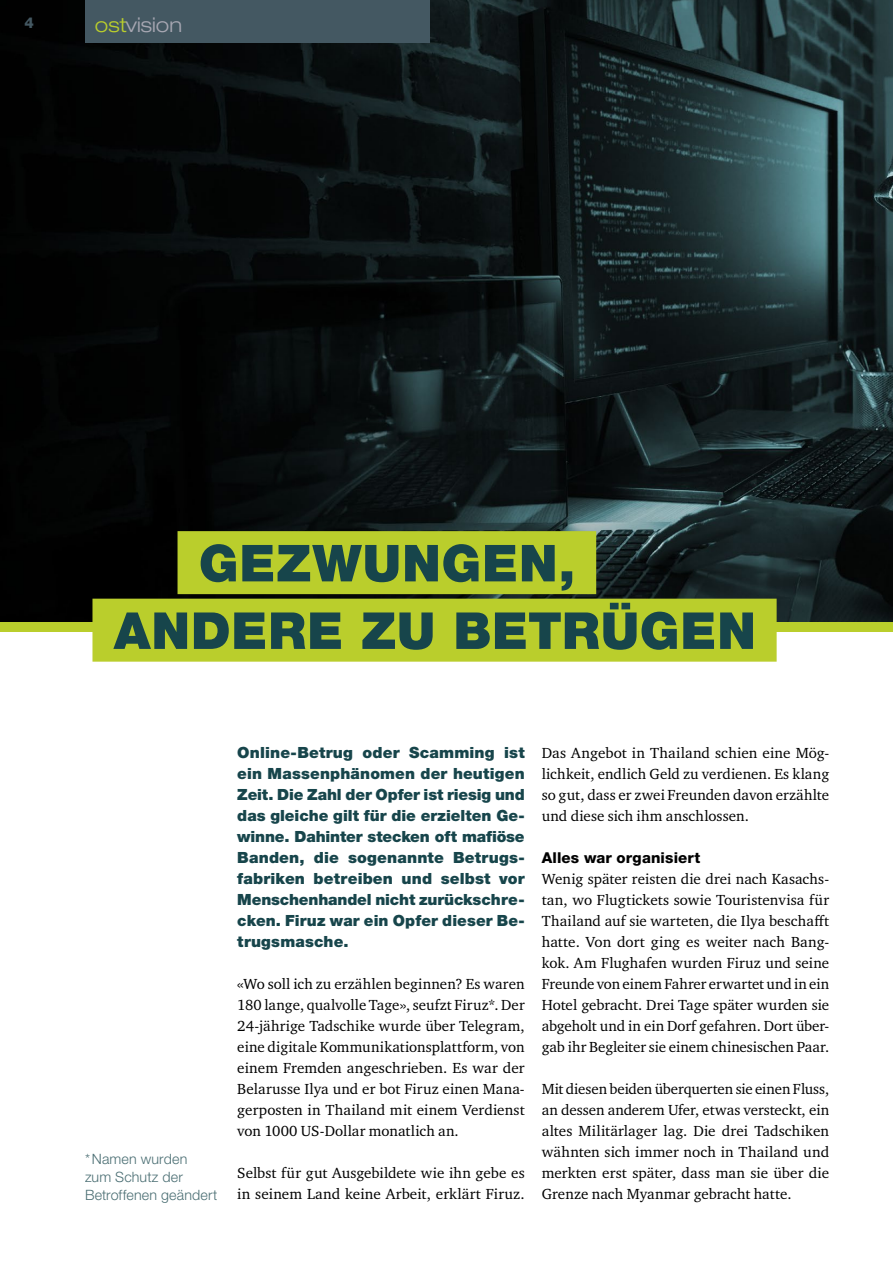
<style>
.page{position:relative;width:893px;height:1263px;background:#fff}
.page>*{position:absolute;margin:0;border:0;box-sizing:border-box;transform-origin:0 0}
.t1{font:900 51px/67.5px "Helvetica Neue LT Pro";letter-spacing:.015em;color:#17454b}
.t2{font:300 expanded 20.25px "Helvetica Neue LT Pro";color:#a7a7b2}
.t3{font:900 15.45px/21px "Helvetica Neue LT Pro";letter-spacing:.01em;color:#17454b;text-align:justify}
.t4{font:15px/21px "Charter ITC Std";letter-spacing:.005em;color:#000;text-align:justify}
.t5{font:800 15px "Helvetica Neue LT Pro";letter-spacing:.01em;color:#000}
.t6{font:800 15px "Helvetica Neue LT Pro";color:#445862}
.t7{font:300 14.25px/18px "Helvetica Neue LT Pro";letter-spacing:.01em;color:#17454b}
.s1{color:#bace2c}
</style>
<div class="page">
<img style="left:0;top:0;width:893px;height:622px">
<div style="left:0;top:622px;width:893px;height:10px;background:#bace2c"></div>
<div style="left:178px;top:531px;width:418px;height:63px;background:#bace2c"></div>
<div style="left:92px;top:599px;width:685px;height:63px;background:#bace2c"></div>
<div style="left:85px;top:0;width:344px;height:42px;background:#445862"></div>
<p class="t6" style="left:24px;top:13px;width:11px">4</p>
<h2 class="t2" style="left:95px;top:12px;width:89px"><span class="s1">ost</span>vision</h2>
<h1 class="t1" style="left:114px;top:529px;width:644px;text-indent:85px">GEZWUNGEN,<br>ANDERE ZU BETRÜGEN</h1>
<p class="t7" style="left:85px;top:1149px;width:134px">*Namen wurden<br>zum Schutz der<br>Betroffenen geändert</p>
<p class="t3" style="left:237px;top:742px;width:289px">Online-Betrug oder Scamming ist ein Massenphänomen der heutigen Zeit. Die Zahl der Opfer ist riesig und das gleiche gilt für die erzielten Ge&shy;winne. Dahinter stecken oft mafiöse Banden, die sogenannte Betrugs&shy;fabriken betreiben und selbst vor Menschenhandel nicht zurückschre&shy;cken. Firuz war ein Opfer dieser Be&shy;trugsmasche.</p>
<p class="t4" style="left:237px;top:973px;width:289px">«Wo soll ich zu erzählen beginnen? Es waren 180 lange, qualvolle Tage», seufzt Firuz*. Der 24-jährige Tadschike wurde über Telegram, eine digitale Kommunikationsplattform, von einem Fremden angeschrieben. Es war der Belarusse Ilya und er bot Firuz einen Mana&shy;gerposten in Thailand mit einem Verdienst von 1000 US-Dollar monatlich an.</p>
<p class="t4" style="left:237px;top:1162px;width:289px">Selbst für gut Ausgebildete wie ihn gebe es in seinem Land keine Arbeit, erklärt Firuz.</p>
<p class="t4" style="left:542px;top:742px;width:289px">Das Angebot in Thailand schien eine Mög&shy;lichkeit, endlich Geld zu verdienen. Es klang so gut, dass er zwei Freunden davon erzählte und diese sich ihm anschlossen.</p>
<p class="t5" style="left:542px;top:849px;width:160px">Alles war organisiert</p>
<p class="t4" style="left:542px;top:868px;width:289px">Wenig später reisten die drei nach Kasachs&shy;tan, wo Flugtickets sowie Touristenvisa für Thailand auf sie warteten, die Ilya beschafft hatte. Von dort ging es weiter nach Bang&shy;kok. Am Flughafen wurden Firuz und seine Freunde von einem Fahrer erwartet und in ein Hotel gebracht. Drei Tage später wurden sie abgeholt und in ein Dorf gefahren. Dort über&shy;gab ihr Begleiter sie einem chinesischen Paar.</p>
<p class="t4" style="left:542px;top:1078px;width:289px">Mit diesen beiden überquerten sie einen Fluss, an dessen anderem Ufer, etwas versteckt, ein altes Militärlager lag. Die drei Tadschiken wähnten sich immer noch in Thailand und merkten erst später, dass man sie über die Grenze nach Myanmar gebracht hatte.</p>
</div>
